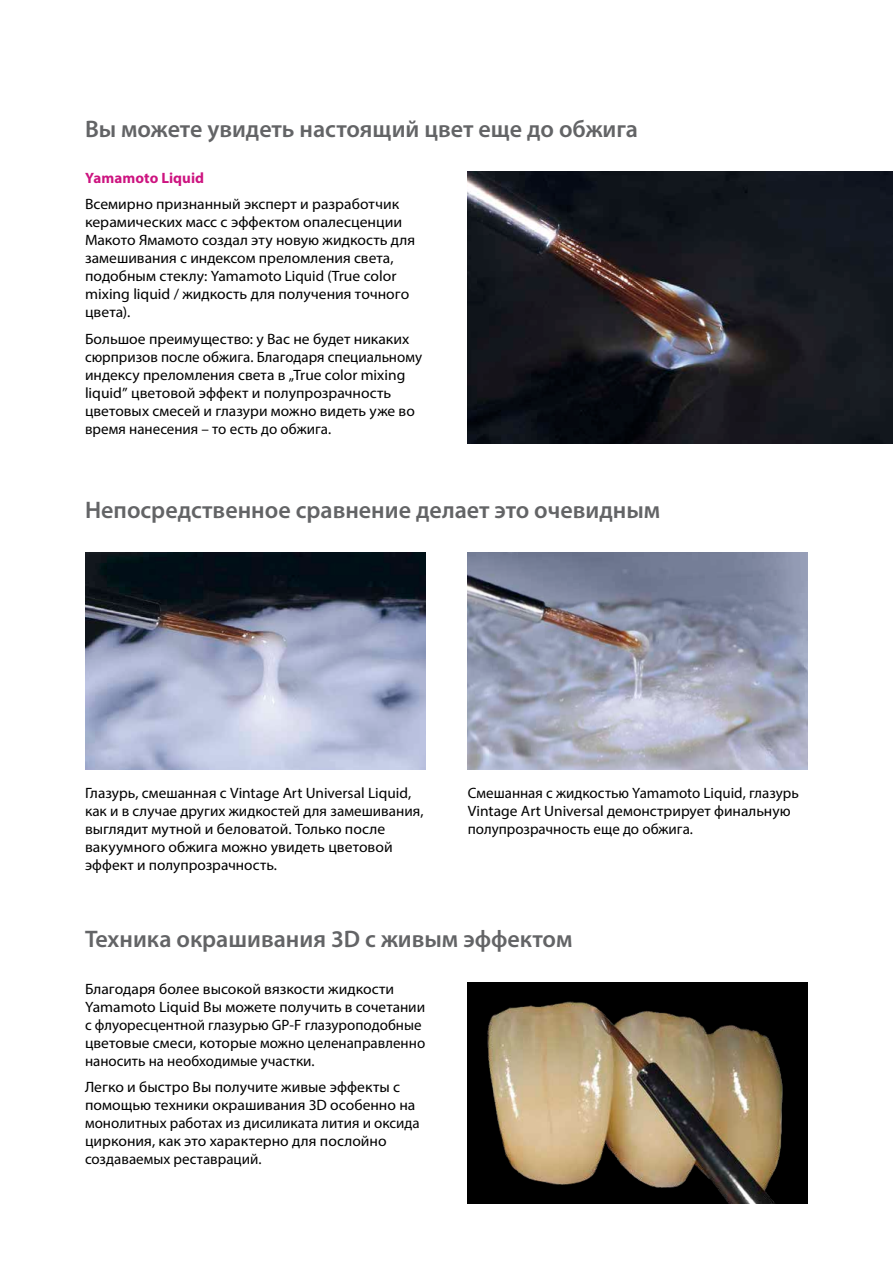
<style>
.page{position:relative;width:893px;height:1263px;background:#fff}
.page>*{position:absolute;margin:0;border:0;box-sizing:border-box;transform-origin:0 0}
.t1{font:600 24px "Myriad Pro";color:#636466}
.t2{font:15px/18px "Myriad Pro";color:#000;scale:1.04 1}
.t3{font:15px/18px "Myriad Pro";color:#000}
.t4{font:700 15px "Myriad Pro";letter-spacing:.005em;color:#cd1480}
</style>
<div class="page">
<img style="left:468px;top:171px;width:425px;height:272px">
<img style="left:85px;top:553px;width:340px;height:217px">
<div style="left:468px;top:982px;width:340px;height:221px;background:#000"></div>
<img style="left:487px;top:1001px;width:296px;height:202px">
<img style="left:468px;top:553px;width:340px;height:217px">
<h1 class="t1" style="left:85px;top:113px;width:554px">Вы можете увидеть настоящий цвет еще до обжига</h1>
<p class="t4" style="left:85px;top:168px;width:121px">Yamamoto Liquid</p>
<p class="t2" style="left:85px;top:195px;width:319px">Всемирно признанный эксперт и разработчик керамических масс с эффектом опалесценции Макото Ямамото создал эту новую жидкость для замешивания с индексом преломления света, подобным стеклу: Yamamoto Liquid (True color mixing liquid / жидкость для получения точного цвета).</p>
<p class="t2" style="left:85px;top:329px;width:326px">Большое преимущество: у Вас не будет никаких сюрпризов после обжига. Благодаря специальному индексу преломления света в „True color mixing liquid” цветовой эффект и полупрозрачность цветовых смесей и глазури можно видеть уже во время нанесения – то есть до обжига.</p>
<h1 class="t1" style="left:85px;top:495px;width:577px">Непосредственное сравнение делает это очевидным</h1>
<p class="t3" style="left:85px;top:784px;width:340px">Глазурь, смешанная с Vintage Art Universal Liquid, как и в случае других жидкостей для замешивания, выглядит мутной и беловатой. Только после вакуумного обжига можно увидеть цветовой эффект и полупрозрачность.</p>
<p class="t3" style="left:468px;top:784px;width:333px">Смешанная с жидкостью Yamamoto Liquid, глазурь<br>Vintage Art Universal демонстрирует финальную полупрозрачность еще до обжига.</p>
<h1 class="t1" style="left:85px;top:924px;width:489px">Техника окрашивания 3D с живым эффектом</h1>
<p class="t2" style="left:85px;top:979px;width:329px">Благодаря более высокой вязкости жидкости Yamamoto Liquid Вы можете получить в сочетании с флуоресцентной глазурью GP-F глазуроподобные цветовые смеси, которые можно целенаправленно наносить на необходимые участки.</p>
<p class="t2" style="left:85px;top:1078px;width:323px">Легко и быстро Вы получите живые эффекты с помощью техники окрашивания 3D особенно на монолитных работах из дисиликата лития и оксида циркония, как это характерно для послойно создаваемых реставраций.</p>
</div>
